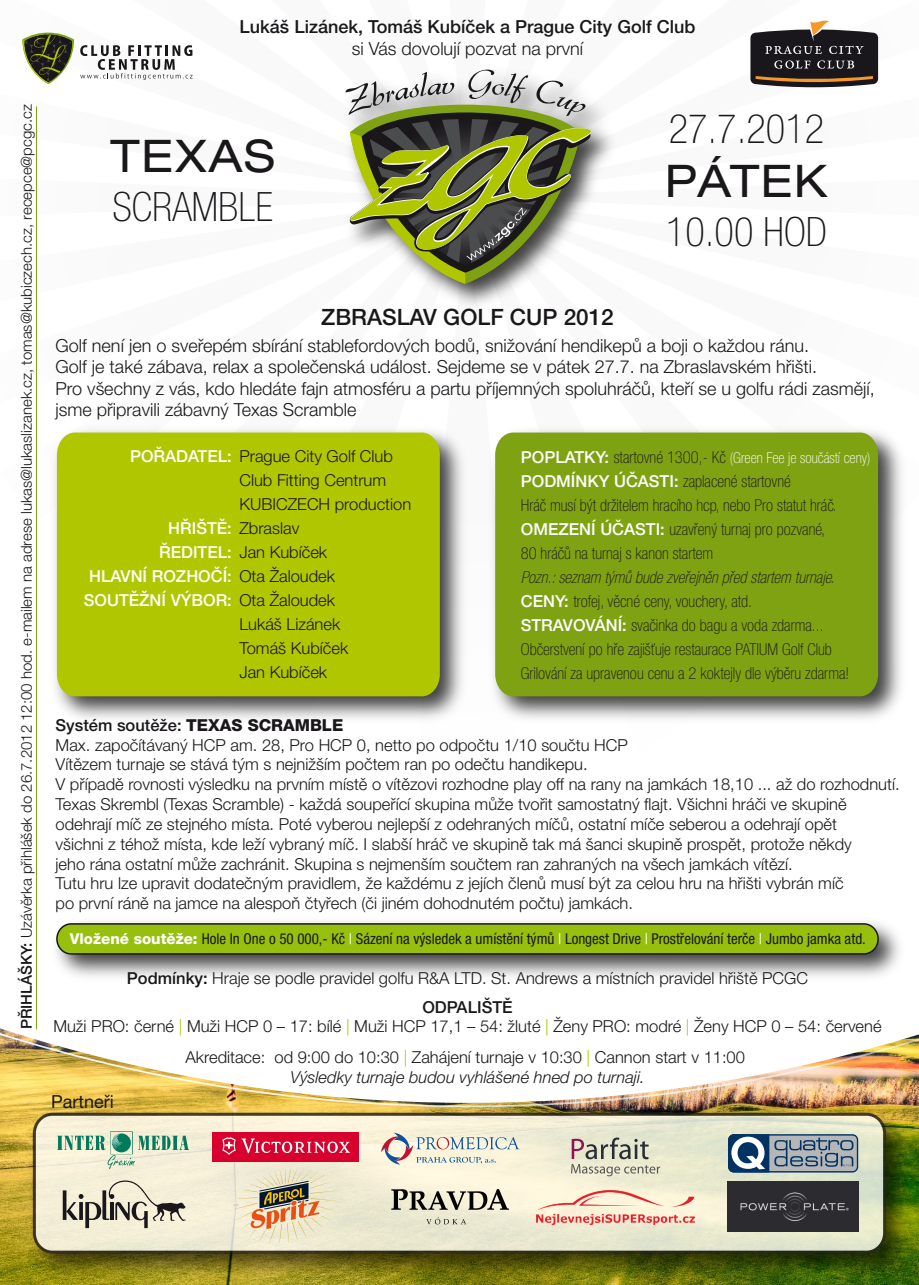
<style>
.page{position:relative;width:919px;height:1285px;background:#fff}
.page>*{position:absolute;margin:0;border:0;box-sizing:border-box;transform-origin:0 0}
.t1{font:expanded 45px "Helvetica Neue LT Pro";letter-spacing:.035em;color:#1a171b}
.t2{font:100 condensed 40.5px "Helvetica Neue LT Pro";color:#1a171b}
.t3{font:500 22.5px "Helvetica Neue LT Pro";color:#1a171b}
.t4{font:300 18px/21.6px "Helvetica Neue LT Pro";color:#1a171b}
.t5{font:500 18px "Helvetica Neue LT Pro";color:#1a171b}
.t6{font:18px "Helvetica Neue LT Pro";color:#1a171b}
.t7{font:300 16.5px/19.8px "Helvetica Neue LT Pro";color:#1a171b}
.t8{font:100 condensed 16.5px/24px "Helvetica Neue LT Pro";color:#1a171b}
.t9{font:500 16.5px/24px "Helvetica Neue LT Pro";color:#fff;text-align:right}
.t10{font:300 15px "Helvetica Neue LT Pro";color:#1a171b}
.t11{font:condensed 15px "Helvetica Neue LT Pro";color:#1a171b}
.t12{font:100 condensed 15px "Helvetica Neue LT Pro";color:#fff}
.s1{font-weight:500}
.s2{font-weight:500;font-stretch:normal;font-size:16.5px}
.s3{font-size:16.5px;color:#1a171b}
.s4{font-weight:500;font-stretch:normal;color:#fff}
.s5{font-style:italic}
.s6{font-weight:800}
.s7{font-weight:800;font-stretch:normal;color:#fff}
.s8{color:#fff}
.s9{color:#b0c700}
</style>
<div class="page">
<svg style="left:0;top:1028px;width:918px;height:75px"></svg>
<img style="left:428px;top:102px;width:186px;height:205px">
<svg style="left:345px;top:69px;width:246px;height:215px"></svg>
<img style="left:54px;top:428px;width:411px;height:291px">
<div style="left:57px;top:432px;width:383px;height:264px;background:#b0c700"></div>
<img style="left:491px;top:428px;width:411px;height:291px">
<div style="left:495px;top:432px;width:383px;height:264px;background:#7fa212"></div>
<img style="left:56px;top:922px;width:844px;height:55px">
<div style="left:57px;top:923px;width:821px;height:30px;background:#97bf0d;border-radius:15px"></div>
<div style="left:56px;top:923px;width:822px;height:31px;border:2px solid #1a171b;border-radius:15px"></div>
<hr style="left:36px;top:106px;width:1px;height:923px;background:#7fa212">
<svg style="left:750px;top:20px;width:128px;height:67px"></svg>
<svg style="left:22px;top:33px;width:52px;height:51px"></svg>
<svg style="left:80px;top:45px;width:113px;height:35px"></svg>
<img style="left:1px;top:1080px;width:917px;height:204px">
<img style="left:21px;top:1100px;width:897px;height:184px">
<svg style="left:34px;top:1113px;width:850px;height:138px;background:#ede8d1"></svg>
<div style="left:33px;top:1112px;width:853px;height:141px;border:3px solid #1a171b;border-radius:19px"></div>
<svg style="left:63px;top:1180px;width:123px;height:47px;background:#c5bfae"></svg>
<svg style="left:57px;top:1131px;width:132px;height:37px;background:#c0d5bd"></svg>
<div style="left:213px;top:1131px;width:146px;height:30px;background:#d8002c"></div>
<svg style="left:222px;top:1137px;width:128px;height:17px"></svg>
<svg style="left:381px;top:1132px;width:138px;height:32px;background:#dad5cc"></svg>
<svg style="left:233px;top:1167px;width:106px;height:75px;background:#dacaad"></svg>
<svg style="left:391px;top:1188px;width:118px;height:21px;background:#a8a493"></svg>
<svg style="left:426px;top:1217px;width:40px;height:7px"></svg>
<img style="left:537px;top:1190px;width:157px;height:34px">
<svg style="left:571px;top:1137px;width:89px;height:39px;background:#c5c2b1"></svg>
<img style="left:728px;top:1181px;width:130px;height:50px">
<svg style="left:728px;top:1133px;width:130px;height:39px;background:#7a8e9f"></svg>
<p class="t5" style="left:239px;top:16px;width:457px">Lukáš Lizánek, Tomáš Kubíček a Prague City Golf Club</p>
<p class="t4" style="left:352px;top:37px;width:233px">si Vás dovolují pozvat na první</p>
<p class="t10" style="left:17px;top:1029px;width:926px;rotate:-90deg"><span class="s1">PŘIHLÁŠKY:</span> Uzávěrka přihlášek do 26.7.2012 12:00 hod. e-mailem na adrese lukas@lukaslizanek.cz, tomas@kubiczech.cz, recepce@pcgc.cz</p>
<h1 class="t1" style="left:111px;top:130px;width:165px">TEXAS</h1>
<h2 class="t2" style="left:112px;top:184px;width:162px">SCRAMBLE</h2>
<h3 class="t3" style="left:321px;top:303px;width:294px">ZBRASLAV GOLF CUP 2012</h3>
<h2 class="t2" style="left:668px;top:107px;width:157px">27.7.2012</h2>
<h1 class="t1" style="left:665px;top:155px;width:164px">PÁTEK</h1>
<h2 class="t2" style="left:666px;top:209px;width:162px">10.00 HOD</h2>
<p class="t4" style="left:56px;top:334px;width:820px">Golf není jen o sveřepém sbírání stablefordových bodů, snižování hendikepů a boji o každou ránu.<br>Golf je také zábava, relax a společenská událost. Sejdeme se v pátek 27.7. na Zbraslavském hřišti.<br>Pro všechny z vás, kdo hledáte fajn atmosféru a partu příjemných spoluhráčů, kteří se u golfu rádi zasmějí, jsme připravili zábavný Texas Scramble</p>
<p class="t9" style="left:130px;top:444px;width:103px">POŘADATEL:</p>
<p class="t7" style="left:239px;top:444px;width:173px;line-height:24px">Prague City Golf Club<br>Club Fitting Centrum<br>KUBICZECH production<br>Zbraslav<br>Jan Kubíček<br>Ota Žaloudek<br>Ota Žaloudek<br>Lukáš Lizánek<br>Tomáš Kubíček<br>Jan Kubíček</p>
<p class="t12" style="left:521px;top:449px;width:351px"><span class="s2">POPLATKY:</span> <span class="s3">startovné 1300,- Kč</span> (Green Fee je součástí ceny)</p>
<p class="t8" style="left:521px;top:469px;width:317px"><span class="s4">PODMÍNKY ÚČASTI:</span> zaplacené startovné<br>Hráč musí být držitelem hracího hcp, nebo Pro statut hráč.<br><span class="s4">OMEZENÍ ÚČASTI:</span> uzavřený turnaj pro pozvané, 80 hráčů na turnaj s kanon startem</p>
<p class="t8" style="left:521px;top:565px;width:330px"><span class="s5">Pozn.: seznam týmů bude zveřejněn před startem turnaje.<br></span><span class="s4">CENY:</span> trofej, věcné ceny, vouchery, atd.<br><span class="s4">STRAVOVÁNÍ:</span> svačinka do bagu a voda zdarma...<br>Občerstvení po hře zajišťuje restaurace PATIUM Golf Club Grilování za upravenou cenu a 2 koktejly dle výběru zdarma!</p>
<p class="t7" style="left:56px;top:714px;width:845px"><span class="s1">Systém soutěže:</span> <span class="s6">TEXAS SCRAMBLE<br></span>Max. započítávaný HCP am. 28, Pro HCP 0, netto po odpočtu 1/10 součtu HCP<br>Vítězem turnaje se stává tým s nejnižším počtem ran po odečtu handikepu.<br>V případě rovnosti výsledku na prvním místě o vítězovi rozhodne play off na rany na jamkách 18,10 ... až do rozhodnutí.<br>Texas Skrembl (Texas Scramble) - každá soupeřící skupina může tvořit samostatný flajt. Všichni hráči ve skupině odehrají míč ze stejného místa. Poté vyberou nejlepší z odehraných míčů, ostatní míče seberou a odehrají opět<br>všichni z téhož místa, kde leží vybraný míč. I slabší hráč ve skupině tak má šanci skupině prospět, protože někdy<br>jeho rána ostatní může zachránit. Skupina s nejmenším součtem ran zahraných na všech jamkách vítězí.<br>Tutu hru lze upravit dodatečným pravidlem, že každému z jejích členů musí být za celou hru na hřišti vybrán míč<br>po první ráně na jamce na alespoň čtyřech (či jiném dohodnutém počtu) jamkách.</p>
<p class="t9" style="left:84px;top:516px;width:149px">HŘIŠTĚ:<br>ŘEDITEL:<br>HLAVNÍ ROZHOČÍ:<br>SOUTĚŽNÍ VÝBOR:</p>
<p class="t11" style="left:70px;top:929px;width:797px"><span class="s7">Vložené soutěže:</span> Hole In One o 50 000,- Kč <span class="s8">|</span> Sázení na výsledek a umístění týmů <span class="s8">|</span> Longest Drive <span class="s8">|</span> Prostřelování terče <span class="s8">|</span> Jumbo jamka atd.</p>
<p class="t7" style="left:127px;top:967px;width:682px"><span class="s1">Podmínky:</span> Hraje se podle pravidel golfu R&amp;A LTD. St. Andrews a místních pravidel hřiště PCGC</p>
<p class="t7" style="left:53px;top:996px;width:829px;text-align:center"><span class="s1">ODPALIŠTĚ<br></span>Muži PRO: černé <span class="s9">|</span> Muži HCP 0 – 17: bílé <span class="s9">|</span> Muži HCP 17,1 – 54: žluté <span class="s9">|</span> Ženy PRO: modré <span class="s9">|</span> Ženy HCP 0 – 54: červené</p>
<p class="t6" style="left:51px;top:1091px;width:64px">Partneři</p>
<p class="t7" style="left:185px;top:1046px;width:561px;text-align:center">Akreditace: od 9:00 do 10:30 <span class="s9">|</span> Zahájení turnaje v 10:30 <span class="s9">|</span> Cannon start v 11:00<br><span class="s5">Výsledky turnaje budou vyhlášené hned po turnaji.</span></p>
</div>
